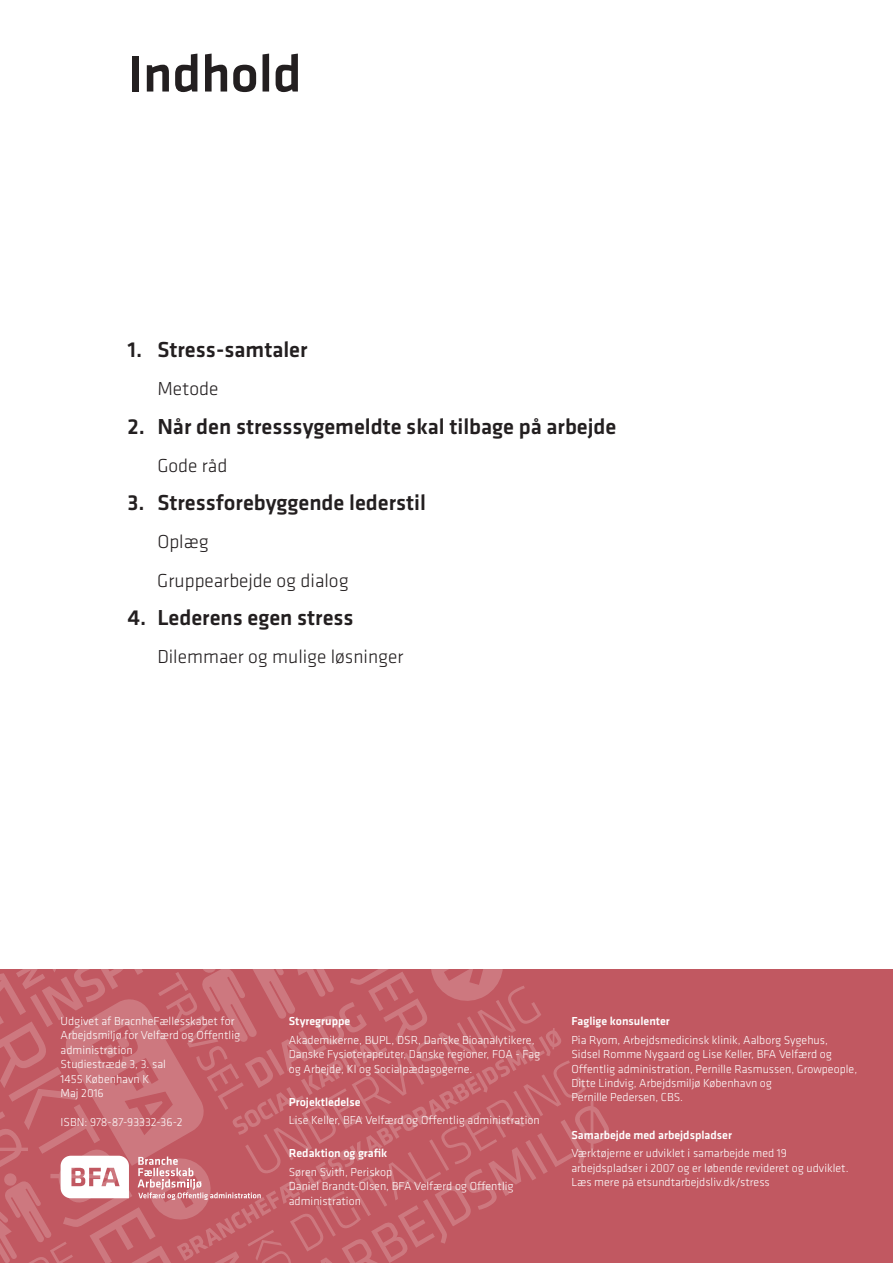
<style>
.page{position:relative;width:893px;height:1263px;background:#fff}
.page>*{position:absolute;margin:0;border:0;box-sizing:border-box;transform-origin:0 0}
.Overskrift_opslag_1{font:500 54px "Klavika";color:#231f20}
.Indholdsfortegnelsen{font:500 22.5px "Klavika";color:#231f20}
.Indholdsfortegnelsen-2{font:300 19.5px "Klavika";color:#231f20}
.BAR_Brød{font:300 12px/14.4px "Klavika";color:#fff}
.BAR_Brød-2{font:500 12px "Klavika";color:#fff}
</style>
<div class="page">
<div style="left:0;top:970px;width:893px;height:293px;background:#c15861"></div>
<svg style="left:0;top:969px;width:609px;height:294px"></svg>
<p class="Overskrift_opslag_1" style="left:128px;top:37px;width:176px">Indhold</p>
<p class="Indholdsfortegnelsen" style="left:128px;top:334px;width:182px">1. Stress-samtaler</p>
<p class="Indholdsfortegnelsen-2" style="left:157px;top:377px;width:63px">Metode</p>
<p class="Indholdsfortegnelsen" style="left:128px;top:411px;width:490px">2. Når den stresssygemeldte skal tilbage på arbejde</p>
<p class="Indholdsfortegnelsen-2" style="left:157px;top:454px;width:72px">Gode råd</p>
<p class="Indholdsfortegnelsen" style="left:128px;top:487px;width:300px">3. Stressforebyggende lederstil</p>
<p class="Indholdsfortegnelsen-2" style="left:157px;top:530px;width:53px">Oplæg</p>
<p class="Indholdsfortegnelsen-2" style="left:157px;top:568px;width:193px">Gruppearbejde og dialog</p>
<p class="Indholdsfortegnelsen" style="left:128px;top:602px;width:228px">4. Lederens egen stress</p>
<p class="Indholdsfortegnelsen-2" style="left:157px;top:645px;width:248px">Dilemmaer og mulige løsninger</p>
<p class="BAR_Brød" style="left:61px;top:1014px;width:181px">Udgivet af BracnheFællesskabet for<br>Arbejdsmiljø for Velfærd og Offentlig administration</p>
<p class="BAR_Brød" style="left:61px;top:1057px;width:107px">Studiestræde 3, 3. sal</p>
<p class="BAR_Brød" style="left:61px;top:1071px;width:90px">1455 København K</p>
<p class="BAR_Brød" style="left:61px;top:1086px;width:45px">Maj 2016</p>
<p class="BAR_Brød" style="left:61px;top:1114px;width:123px">ISBN: 978-87-93332-36-2</p>
<p class="BAR_Brød-2" style="left:289px;top:1013px;width:63px">Styregruppe</p>
<p class="BAR_Brød" style="left:289px;top:1032px;width:253px">Akademikerne, BUPL, DSR, Danske Bioanalytikere,<br>Danske Fysioterapeuter, Danske regioner, FOA - Fag og Arbejde, Kl og Socialpædagogerne.</p>
<p class="BAR_Brød-2" style="left:289px;top:1093px;width:73px">Projektledelse</p>
<p class="BAR_Brød" style="left:289px;top:1113px;width:252px">Lise Keller, BFA Velfærd og Offentlig administration</p>
<p class="BAR_Brød-2" style="left:289px;top:1145px;width:100px">Redaktion og grafik</p>
<p class="BAR_Brød" style="left:289px;top:1164px;width:226px">Søren Svith, Periskop<br>Daniel Brandt-Olsen, BFA Velfærd og Offentlig administration</p>
<p class="BAR_Brød-2" style="left:571px;top:1013px;width:100px">Faglige konsulenter</p>
<p class="BAR_Brød" style="left:571px;top:1032px;width:287px">Pia Ryom, Arbejdsmedicinsk klinik, Aalborg Sygehus, Sidsel Romme Nygaard og Lise Keller, BFA Velfærd og Offentlig administration, Pernille Rasmussen, Growpeople, Ditte Lindvig, Arbejdsmiljø København og<br>Pernille Pedersen, CBS.</p>
<p class="BAR_Brød-2" style="left:571px;top:1126px;width:162px">Samarbejde med arbejdspladser</p>
<p class="BAR_Brød" style="left:571px;top:1146px;width:279px">Værktøjerne er udviklet i samarbejde med 19 arbejdspladser i 2007 og er løbende revideret og udviklet.<br>Læs mere på etsundtarbejdsliv.dk/stress</p>
</div>
